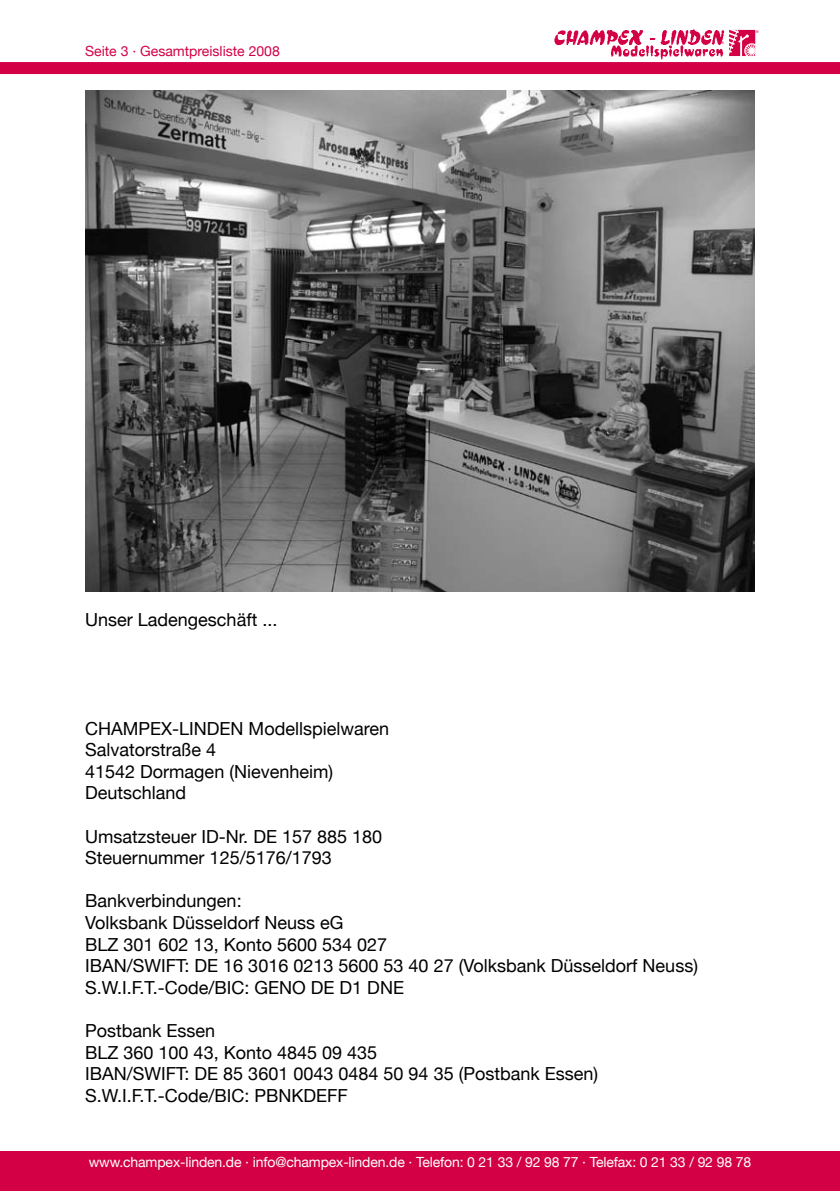
<style>
.page{position:relative;width:840px;height:1191px;background:#fff}
.page>*{position:absolute;margin:0;border:0;box-sizing:border-box;transform-origin:0 0}
.t1{font:18px/21.6px "Helvetica Neue";color:#000}
.t2{font:14px "Helvetica Neue";letter-spacing:-.01em;color:#fff}
.t3{font:14px "Helvetica Neue";color:#d40046}
.t4{font:3.6px "Helvetica Neue";color:#d40046}
</style>
<div class="page">
<div style="left:743px;top:43px;width:16px;height:15px;border:1px solid #fff;border-radius:50%"></div>
<svg style="left:724px;top:29px;width:34px;height:29px"></svg>
<img style="left:554px;top:29px;width:170px;height:16px">
<img style="left:610px;top:43px;width:114px;height:17px">
<div style="left:0;top:1151px;width:839px;height:40px;background:#d40046"></div>
<div style="left:0;top:62px;width:839px;height:12px;background:#d40046"></div>
<img style="left:85px;top:91px;width:669px;height:500px">
<p class="t3" style="left:85px;top:43px;width:196px">Seite · Gesamtpreisliste 2008</p>
<p class="t4" style="left:720px;top:41px;width:4px">®</p>
<p class="t4" style="left:755px;top:29px;width:4px">®</p>
<p class="t1" style="left:85px;top:609px;width:194px">Unser Ladengeschäft ...</p>
<p class="t1" style="left:85px;top:717px;width:305px">CHAMPEX-LINDEN Modellspielwaren<br>Salvatorstraße 4<br>41542 Dormagen (Nievenheim)<br>Deutschland</p>
<p class="t1" style="left:85px;top:825px;width:298px">Umsatzsteuer ID-Nr. DE 157 885 180<br>Steuernummer 125/5176/1793</p>
<p class="t1" style="left:85px;top:890px;width:614px">Bankverbindungen:<br>Volksbank Düsseldorf Neuss eG<br>BLZ 301 602 13, Konto 5600 534 027<br>IBAN/SWIFT: DE 16 3016 0213 5600 53 40 27 (Volksbank Düsseldorf Neuss)<br>S.W.I.F.T.-Code/BIC: GENO DE D1 DNE</p>
<p class="t1" style="left:85px;top:1019px;width:514px">Postbank Essen<br>BLZ 360 100 43, Konto 4845 09 435<br>IBAN/SWIFT: DE 85 3601 0043 0484 50 94 35 (Postbank Essen)<br>S.W.I.F.T.-Code/BIC: PBNKDEFF</p>
<p class="t2" style="left:89px;top:1154px;width:663px">www.champex-linden.de · info@champex-linden.de · Telefon: 0 21 33 / 92 98 77 · Telefax: 0 21 33 / 92 98 78</p>
</div>
